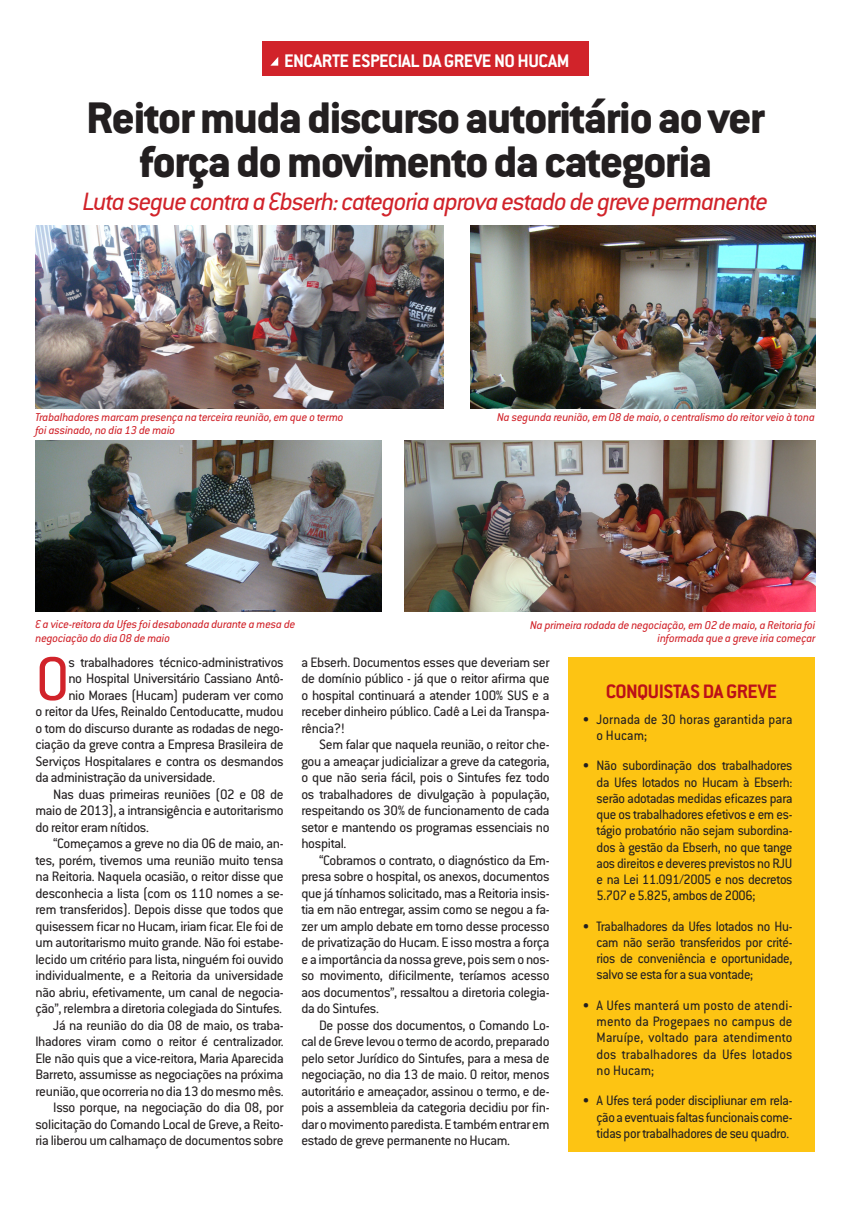
<style>
.page{position:relative;width:851px;height:1205px;background:#fff}
.page>*{position:absolute;margin:0;border:0;box-sizing:border-box;transform-origin:0 0}
.corpo_do_texto{font:67.38px "Conduit ITC Std";color:#d1232a}
.Titulo{font:800 48.62px/43.4px "Conduit ITC Std";letter-spacing:-.025em;color:#231f20;text-align:center}
.subtitulo{font:italic 27.62px "Conduit ITC Std";letter-spacing:-.035em;color:#d1232a}
.subtiulo2{font:700 21.38px "Conduit ITC Std";letter-spacing:-.025em;color:#bb1018}
.subtitulo1{font:700 20px "Conduit ITC Std";letter-spacing:-.025em;color:#fff}
.corpo_do_texto-2{font:15px/16.5px "Conduit ITC Std";letter-spacing:-.02em;color:#231f20;text-align:justify}
.box_lista{font:15px/16.2px "Conduit ITC Std";letter-spacing:-.02em;color:#231f20;text-align:justify;scale:.96 1}
.box_lista-2{font:15px/16.2px "Conduit ITC Std";letter-spacing:.01em;color:#231f20;scale:.96 1}
.legenda{font:italic 12.5px/12.5px "Conduit ITC Std";letter-spacing:-.01em;color:#d1232a}
</style>
<div class="page">
<div style="left:262px;top:41px;width:326px;height:34px;background:#d1232a"></div>
<div style="left:568px;top:657px;width:246px;height:495px;background:#fdc413"></div>
<img style="left:35px;top:225px;width:408px;height:184px">
<img style="left:470px;top:225px;width:345px;height:184px">
<img style="left:35px;top:440px;width:346px;height:172px">
<img style="left:404px;top:440px;width:411px;height:172px">
<svg style="left:270px;top:57px;width:8px;height:9px"></svg>
<p class="subtitulo1" style="left:284px;top:49px;width:287px">ENCARTE ESPECIAL DA GREVE NO HUCAM</p>
<p class="Titulo" style="left:86px;top:95px;width:680px">Reitor muda discurso autoritário ao ver força do movimento da categoria</p>
<p class="subtitulo" style="left:83px;top:184px;width:686px">Luta segue contra a Ebserh: categoria aprova estado de greve permanente</p>
<p class="legenda" style="left:35px;top:411px;width:309px">Trabalhadores marcam presença na terceira reunião, em que o termo foi assinado, no dia 13 de maio</p>
<p class="legenda" style="left:497px;top:411px;width:319px">Na segunda reunião, em 08 de maio, o centralismo do reitor veio à tona</p>
<p class="legenda" style="left:35px;top:617px;width:261px;line-height:13.8px">E a vice-reitora da Ufes foi desabonada durante a mesa de negociação do dia 08 de maio</p>
<p class="legenda" style="left:530px;top:618px;width:287px;text-align:right">Na primeira rodada de negociação, em 02 de maio, a Reitoria foi informada que a greve iria começar</p>
<p class="corpo_do_texto" style="left:35px;top:638px;width:36px">O</p>
<p class="corpo_do_texto-2" style="left:68px;top:653px;width:217px">s trabalhadores técnico-administrativos</p>
<p class="corpo_do_texto-2" style="left:68px;top:670px;width:217px">no Hospital Universitário Cassiano Antô-</p>
<p class="corpo_do_texto-2" style="left:68px;top:686px;width:217px">nio Moraes (Hucam) puderam ver como</p>
<p class="corpo_do_texto-2" style="left:35px;top:703px;width:250px">o reitor da Ufes, Reinaldo Centoducatte, mudou</p>
<p class="corpo_do_texto-2" style="left:35px;top:719px;width:250px">o tom do discurso durante as rodadas de nego-</p>
<p class="corpo_do_texto-2" style="left:35px;top:736px;width:249px">ciação da greve contra a Empresa Brasileira de</p>
<p class="corpo_do_texto-2" style="left:35px;top:752px;width:250px">Serviços Hospitalares e contra os desmandos</p>
<p class="corpo_do_texto-2" style="left:35px;top:769px;width:181px">da administração da universidade.</p>
<p class="corpo_do_texto-2" style="left:35px;top:785px;width:250px;text-indent:18px">Nas duas primeiras reuniões (02 e 08 de maio de 2013), a intransigência e autoritarismo do reitor eram nítidos.</p>
<p class="corpo_do_texto-2" style="left:35px;top:835px;width:250px;text-indent:18px">“Começamos a greve no dia 06 de maio, an&shy;tes, porém, tivemos uma reunião muito tensa na Reitoria. Naquela ocasião, o reitor disse que desconhecia a lista (com os 110 nomes a se&shy;rem transferidos). Depois disse que todos que quisessem ficar no Hucam, iriam ficar. Ele foi de um autoritarismo muito grande. Não foi estabe&shy;lecido um critério para lista, ninguém foi ouvido individualmente, e a Reitoria da universidade não abriu, efetivamente, um canal de negocia&shy;ção”, relembra a diretoria colegiada do Sintufes.</p>
<p class="corpo_do_texto-2" style="left:35px;top:1016px;width:250px;text-indent:18px">Já na reunião do dia 08 de maio, os traba&shy;lhadores viram como o reitor é centralizador.<br>Ele não quis que a vice-reitora, Maria Aparecida Barreto, assumisse as negociações na próxima reunião, que ocorreria no dia 13 do mesmo mês.</p>
<p class="corpo_do_texto-2" style="left:35px;top:1099px;width:250px;text-indent:18px">Isso porque, na negociação do dia 08, por solicitação do Comando Local de Greve, a Reito&shy;ria liberou um calhamaço de documentos sobre</p>
<p class="corpo_do_texto-2" style="left:301px;top:653px;width:250px">a Ebserh. Documentos esses que deveriam ser de domínio público - já que o reitor afirma que o hospital continuará a atender 100% SUS e a receber dinheiro público. Cadê a Lei da Transpa&shy;rência?!</p>
<p class="corpo_do_texto-2" style="left:301px;top:736px;width:250px;text-indent:18px">Sem falar que naquela reunião, o reitor che&shy;gou a ameaçar judicializar a greve da categoria, o que não seria fácil, pois o Sintufes fez todo os trabalhadores de divulgação à população, respeitando os 30% de funcionamento de cada setor e mantendo os programas essenciais no hospital.</p>
<p class="corpo_do_texto-2" style="left:301px;top:851px;width:250px;text-indent:18px">“Cobramos o contrato, o diagnóstico da Em&shy;presa sobre o hospital, os anexos, documentos que já tínhamos solicitado, mas a Reitoria insis&shy;tia em não entregar, assim como se negou a fa&shy;zer um amplo debate em torno desse processo de privatização do Hucam. E isso mostra a força e a importância da nossa greve, pois sem o nos&shy;so movimento, dificilmente, teríamos acesso aos documentos”, ressaltou a diretoria colegia&shy;da do Sintufes.</p>
<p class="corpo_do_texto-2" style="left:301px;top:1016px;width:250px;text-indent:18px">De posse dos documentos, o Comando Lo&shy;cal de Greve levou o termo de acordo, preparado pelo setor Jurídico do Sintufes, para a mesa de negociação, no dia 13 de maio. O reitor, menos autoritário e ameaçador, assinou o termo, e de&shy;pois a assembleia da categoria decidiu por fin&shy;dar o movimento paredista. E também entrar em estado de greve permanente no Hucam.</p>
<p class="subtiulo2" style="left:605px;top:679px;width:173px">CONQUISTAS DA GREVE</p>
<p class="box_lista-2" style="left:596px;top:710px;width:205px;text-indent:-14px">• Jornada de 30 horas garantida para o Hucam;</p>
<p class="box_lista" style="left:596px;top:757px;width:205px;text-indent:-14px">• Não subordinação dos trabalhadores da Ufes lotados no Hucam à Ebserh: serão adotadas medidas eficazes para que os trabalhadores efetivos e em es&shy;tágio probatório não sejam subordina&shy;dos à gestão da Ebserh, no que tange aos direitos e deveres previstos no RJU e na Lei 11.091/2005 e nos decretos 5.707 e 5.825, ambos de 2006;</p>
<p class="box_lista" style="left:596px;top:917px;width:205px;text-indent:-14px">• Trabalhadores da Ufes lotados no Hu&shy;cam não serão transferidos por crité&shy;rios de conveniência e oportunidade, salvo se esta for a sua vontade;</p>
<p class="box_lista" style="left:596px;top:996px;width:205px;text-indent:-14px">• A Ufes manterá um posto de atendi&shy;mento da Progepaes no campus de Maruípe, voltado para atendimento dos trabalhadores da Ufes lotados no Hucam;</p>
<p class="box_lista" style="left:596px;top:1092px;width:205px;text-indent:-14px">• A Ufes terá poder discipliunar em rela&shy;ção a eventuais faltas funcionais come&shy;tidas por trabalhadores de seu quadro.</p>
</div>
